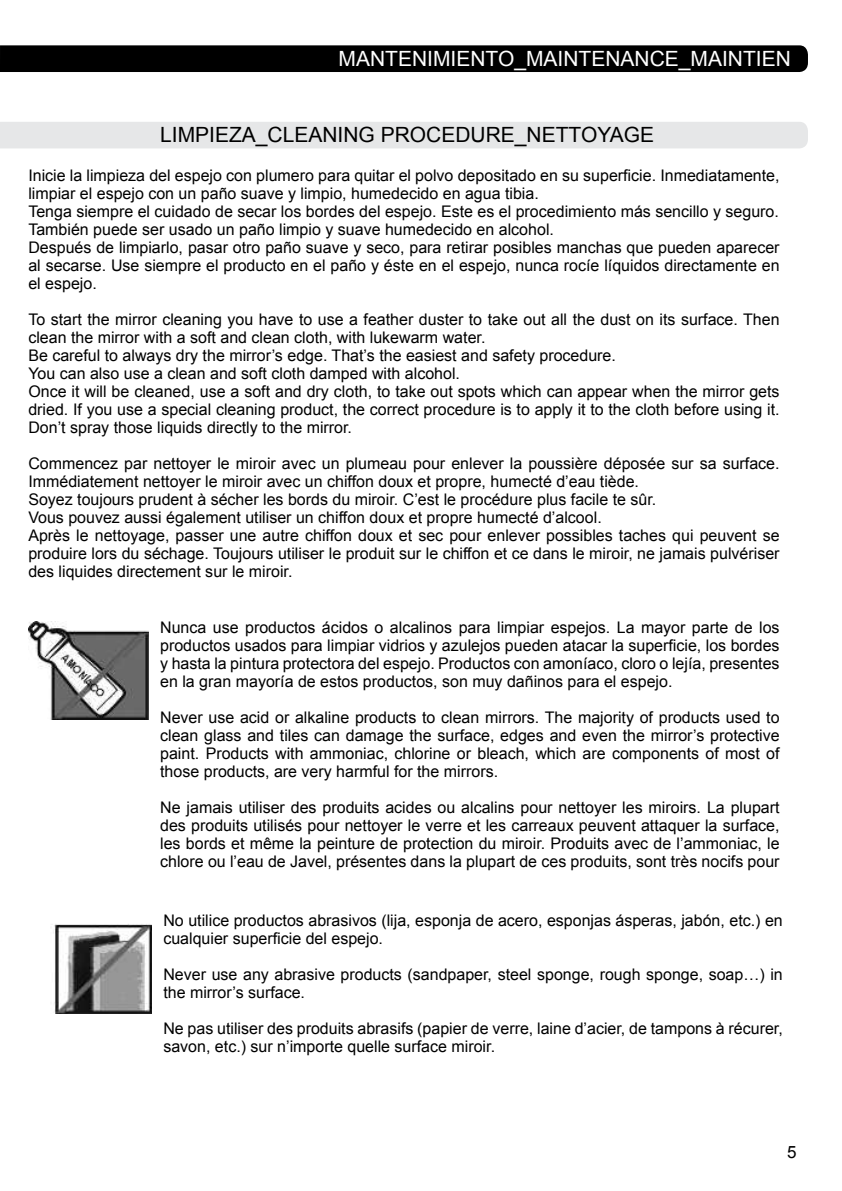
<style>
.page{position:relative;width:842px;height:1191px;background:#fff}
.page>*{position:absolute;margin:0;border:0;box-sizing:border-box;transform-origin:0 0}
.t1{font:21px "Arial";color:#000}
.t2{font:21px "Arial";color:#fff}
.t3{font:17px "Arial";color:#000}
.t4{font:16px/18px "Arial";color:#000}
</style>
<div class="page">
<div style="left:0;top:45px;width:808px;height:27px;background:#000"></div>
<div style="left:0;top:122px;width:808px;height:26px;background:#e6e7e8"></div>
<img style="left:53px;top:924px;width:99px;height:89px">
<img style="left:28px;top:621px;width:121px;height:98px">
<h1 class="t2" style="left:339px;top:51px;width:454px">MANTENIMIENTO_MAINTENANCE_MAINTIEN</h1>
<h1 class="t1" style="left:160px;top:121px;width:496px">LIMPIEZA_CLEANING PROCEDURE_NETTOYAGE</h1>
<p class="t4" style="left:28px;top:166px;width:753px">Inicie la limpieza del espejo con plumero para quitar el polvo depositado en su superficie. Inmediatamente, limpiar el espejo con un paño suave y limpio, humedecido en agua tibia.<br>Tenga siempre el cuidado de secar los bordes del espejo. Este es el procedimiento más sencillo y seguro.<br>También puede ser usado un paño limpio y suave humedecido en alcohol.<br>Después de limpiarlo, pasar otro paño suave y seco, para retirar posibles manchas que pueden aparecer al secarse. Use siempre el producto en el paño y éste en el espejo, nunca rocíe líquidos directamente en el espejo.</p>
<p class="t4" style="left:28px;top:310px;width:753px">To start the mirror cleaning you have to use a feather duster to take out all the dust on its surface. Then clean the mirror with a soft and clean cloth, with lukewarm water.<br>Be careful to always dry the mirror’s edge. That’s the easiest and safety procedure.<br>You can also use a clean and soft cloth damped with alcohol.<br>Once it will be cleaned, use a soft and dry cloth, to take out spots which can appear when the mirror gets dried. If you use a special cleaning product, the correct procedure is to apply it to the cloth before using it.<br>Don’t spray those liquids directly to the mirror.</p>
<p class="t4" style="left:28px;top:454px;width:753px">Commencez par nettoyer le miroir avec un plumeau pour enlever la poussière déposée sur sa surface.<br>Immédiatement nettoyer le miroir avec un chiffon doux et propre, humecté d’eau tiède.<br>Soyez toujours prudent à sécher les bords du miroir. C’est le procédure plus facile te sûr.<br>Vous pouvez aussi également utiliser un chiffon doux et propre humecté d’alcool.<br>Après le nettoyage, passer une autre chiffon doux et sec pour enlever possibles taches qui peuvent se produire lors du séchage. Toujours utiliser le produit sur le chiffon et ce dans le miroir, ne jamais pulvériser des liquides directement sur le miroir.</p>
<p class="t4" style="left:160px;top:618px;width:621px;text-align:justify">Nunca use productos ácidos o alcalinos para limpiar espejos. La mayor parte de los productos usados para limpiar vidrios y azulejos pueden atacar la superficie, los bordes y hasta la pintura protectora del espejo. Productos con amoníaco, cloro o lejía, presentes en la gran mayoría de estos productos, son muy dañinos para el espejo.</p>
<p class="t4" style="left:160px;top:708px;width:621px;text-align:justify">Never use acid or alkaline products to clean mirrors. The majority of products used to clean glass and tiles can damage the surface, edges and even the mirror’s protective paint. Products with ammoniac, chlorine or bleach, which are components of most of those products, are very harmful for the mirrors.</p>
<p class="t4" style="left:160px;top:798px;width:621px;text-align:justify">Ne jamais utiliser des produits acides ou alcalins pour nettoyer les miroirs. La plupart des produits utilisés pour nettoyer le verre et les carreaux peuvent attaquer la surface, les bords et même la peinture de protection du miroir. Produits avec de l’ammoniac, le chlore ou l’eau de Javel, présentes dans la plupart de ces produits, sont très nocifs pour</p>
<p class="t4" style="left:163px;top:912px;width:621px">No utilice productos abrasivos (lija, esponja de acero, esponjas ásperas, jabón, etc.) en cualquier superficie del espejo.</p>
<p class="t4" style="left:163px;top:966px;width:621px">Never use any abrasive products (sandpaper, steel sponge, rough sponge, soap…) in the mirror’s surface.</p>
<p class="t4" style="left:163px;top:1020px;width:621px">Ne pas utiliser des produits abrasifs (papier de verre, laine d’acier, de tampons à récurer, savon, etc.) sur n’importe quelle surface miroir.</p>
<p class="t3" style="left:787px;top:1145px;width:11px">5</p>
</div>
